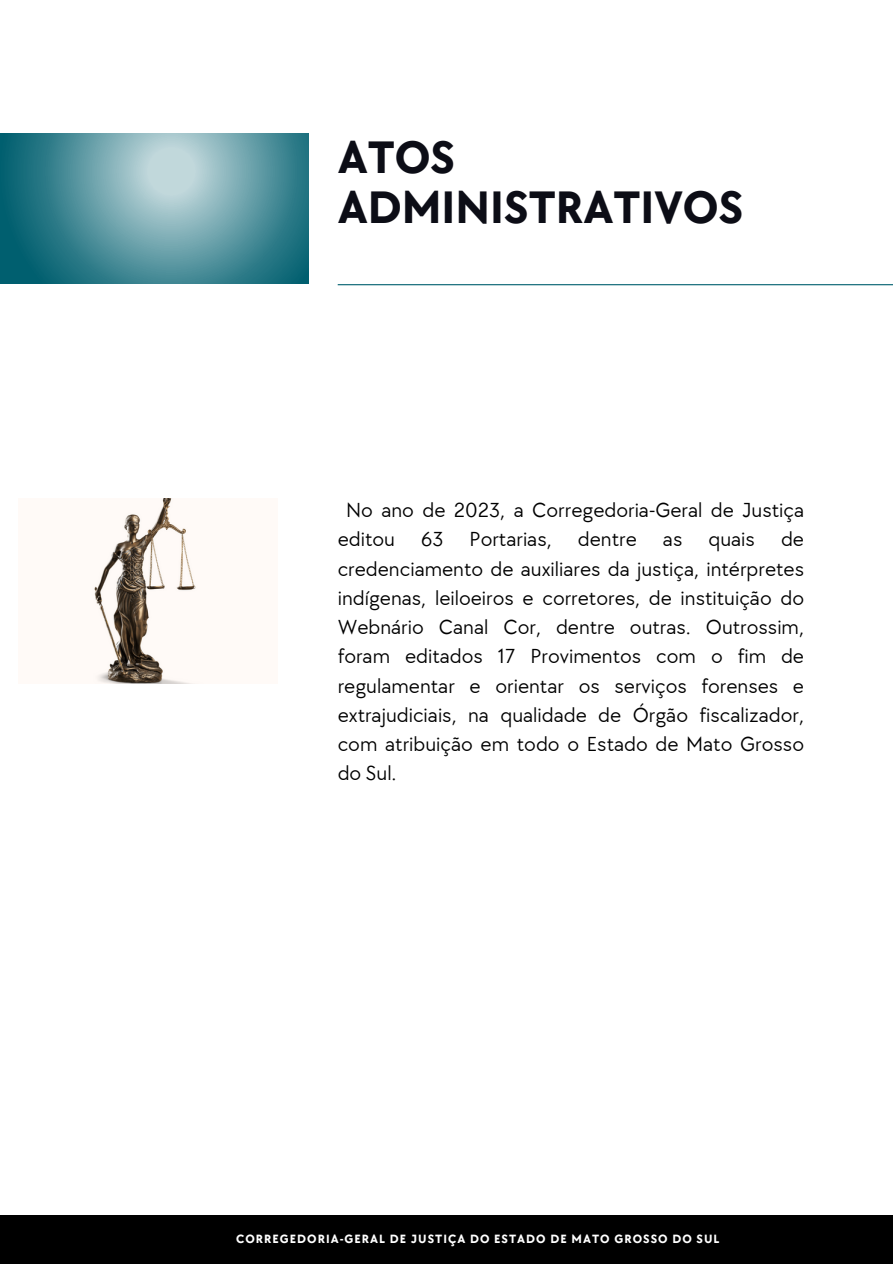
<style>
.page{position:relative;width:893px;height:1264px;background:#fff}
.page>*{position:absolute;margin:0;border:0;box-sizing:border-box;transform-origin:0 0}
.t1{font:700 46.95px/50.7px "TT Chocolates";color:#0c0d16}
.t2{font:21px/29.2px "TT Chocolates";color:#000;text-align:justify}
.t3{font:700 12.45px "TT Chocolates";letter-spacing:.08em;color:#fff}
</style>
<div class="page">
<div style="left:0;top:1215px;width:892px;height:48px;background:#000"></div>
<hr style="left:338px;top:284px;width:554px;height:1px;background:#005f6f">
<img style="left:94px;top:499px;width:102px;height:184px">
<svg style="left:0;top:133px;width:341px;height:153px;background:#679fa9"></svg>
<p class="t1" style="left:338px;top:133px;width:407px">ATOS<br>ADMINISTRATIVOS</p>
<p class="t2" style="left:338px;top:496px;width:468px;text-indent:8px">No ano de 2023, a Corregedoria-Geral de Justiça editou 63 Portarias, dentre as quais de credenciamento de auxiliares da justiça, intérpretes indígenas, leiloeiros e corretores, de instituição do Webnário Canal Cor, dentre outras. Outrossim, foram editados 17 Provimentos com o fim de regulamentar e orientar os serviços forenses e extrajudiciais, na qualidade de Órgão fiscalizador, com atribuição em todo o Estado de Mato Grosso do Sul.</p>
<p class="t3" style="left:236px;top:1231px;width:485px">CORREGEDORIA-GERAL DE JUSTIÇA DO ESTADO DE MATO GROSSO DO SUL</p>
</div>
